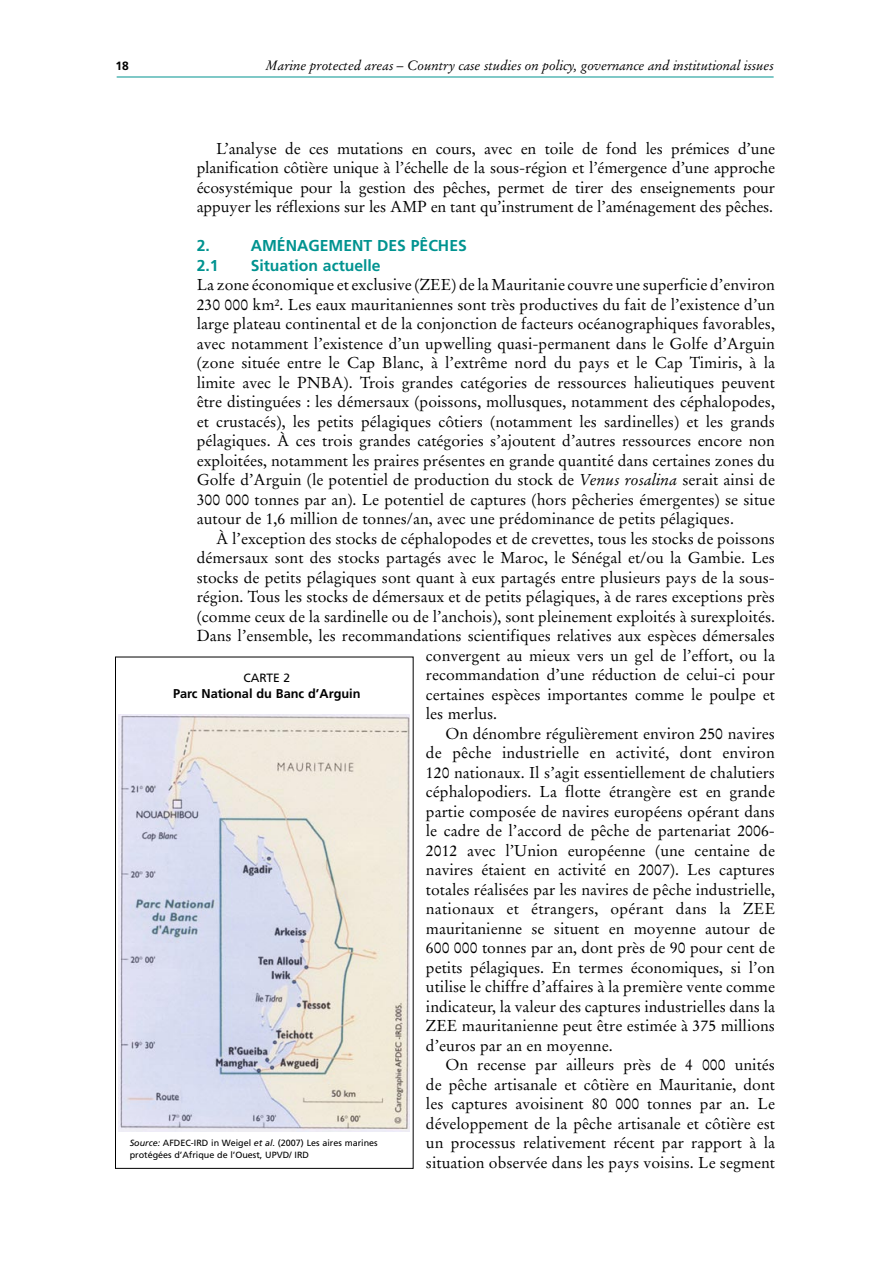
<style>
.page{position:relative;width:893px;height:1263px;background:#fff}
.page>*{position:absolute;margin:0;border:0;box-sizing:border-box;transform-origin:0 0}
.t1{font:15.75px/19.5px "Stempel Garamond LT Std";color:#000;text-align:justify}
.t2{font:700 15.75px "Frutiger LT Std";color:#009390}
.t3{font:italic 13.5px "Stempel Garamond LT Std";letter-spacing:-.01em;color:#000}
.t4{font:700 12.75px "Frutiger LT Std";color:#000}
.t5{font:12px "Frutiger LT Std";color:#000}
.t6{font:700 12px "Frutiger LT Std";color:#000}
.t7{font:9px/12px "Frutiger LT Std";color:#000}
.s1{font-style:italic}
</style>
<div class="page">
<hr style="left:117px;top:77px;width:657px;height:1px;background:#009390">
<img style="left:119px;top:714px;width:290px;height:417px">
<div style="left:115px;top:657px;width:299px;height:512px;border:1px solid #000"></div>
<p class="t6" style="left:116px;top:59px;width:15px">18</p>
<p class="t3" style="left:265px;top:57px;width:510px">Marine protected areas – Country case studies on policy, governance and institutional issues</p>
<p class="t1" style="left:197px;top:139px;width:580px;text-indent:19px">L’analyse de ces mutations en cours, avec en toile de fond les prémices d’une planification côtière unique à l’échelle de la sous-région et l’émergence d’une approche écosystémique pour la gestion des pêches, permet de tirer des enseignements pour appuyer les réflexions sur les AMP en tant qu’instrument de l’aménagement des pêches.</p>
<p class="t2" style="left:197px;top:237px;width:15px">2.</p>
<p class="t2" style="left:251px;top:237px;width:47px">Aménagement</p>
<p class="t2" style="left:377px;top:237px;width:10px">des</p>
<p class="t2" style="left:411px;top:237px;width:28px">pêches</p>
<p class="t2" style="left:197px;top:256px;width:23px">2.1</p>
<p class="t2" style="left:251px;top:256px;width:131px">Situation actuelle</p>
<p class="t1" style="left:197px;top:275px;width:580px">La zone économique et exclusive (ZEE) de la Mauritanie couvre une superficie d’environ 230 000 km². Les eaux mauritaniennes sont très productives du fait de l’existence d’un large plateau continental et de la conjonction de facteurs océanographiques favorables, avec notamment l’existence d’un upwelling quasi-permanent dans le Golfe d’Arguin (zone située entre le Cap Blanc, à l’extrême nord du pays et le Cap Timiris, à la limite avec le PNBA). Trois grandes catégories de ressources halieutiques peuvent être distinguées : les démersaux (poissons, mollusques, notamment des céphalopodes, et crustacés), les petits pélagiques côtiers (notamment les sardinelles) et les grands pélagiques. À ces trois grandes catégories s’ajoutent d’autres ressources encore non exploitées, notamment les praires présentes en grande quantité dans certaines zones du Golfe d’Arguin (le potentiel de production du stock de <span class="s1">Venus rosalina</span> serait ainsi de 300 000 tonnes par an). Le potentiel de captures (hors pêcheries émergentes) se situe autour de 1,6 million de tonnes/an, avec une prédominance de petits pélagiques.</p>
<p class="t1" style="left:216px;top:529px;width:560px">À l’exception des stocks de céphalopodes et de crevettes, tous les stocks de poissons</p>
<p class="t1" style="left:197px;top:548px;width:580px">démersaux sont des stocks partagés avec le Maroc, le Sénégal et/ou la Gambie. Les</p>
<p class="t1" style="left:197px;top:568px;width:580px">stocks de petits pélagiques sont quant à eux partagés entre plusieurs pays de la sous-</p>
<p class="t1" style="left:197px;top:587px;width:580px">région. Tous les stocks de démersaux et de petits pélagiques, à de rares exceptions près</p>
<p class="t1" style="left:197px;top:607px;width:580px">(comme ceux de la sardinelle ou de l’anchois), sont pleinement exploités à surexploités.</p>
<p class="t1" style="left:197px;top:626px;width:580px">Dans l’ensemble, les recommandations scientifiques relatives aux espèces démersales</p>
<p class="t1" style="left:426px;top:646px;width:351px">convergent au mieux vers un gel de l’effort, ou la</p>
<p class="t1" style="left:426px;top:665px;width:351px">recommandation d’une réduction de celui-ci pour</p>
<p class="t1" style="left:426px;top:685px;width:351px">certaines espèces importantes comme le poulpe et</p>
<p class="t1" style="left:426px;top:704px;width:73px">les merlus.</p>
<p class="t1" style="left:445px;top:724px;width:331px">On dénombre régulièrement environ 250 navires</p>
<p class="t1" style="left:426px;top:743px;width:351px">de pêche industrielle en activité, dont environ</p>
<p class="t1" style="left:426px;top:763px;width:351px">120 nationaux. Il s’agit essentiellement de chalutiers</p>
<p class="t1" style="left:426px;top:782px;width:351px">céphalopodiers. La flotte étrangère est en grande</p>
<p class="t1" style="left:426px;top:802px;width:351px">partie composée de navires européens opérant dans</p>
<p class="t1" style="left:426px;top:821px;width:351px">le cadre de l’accord de pêche de partenariat 2006-</p>
<p class="t1" style="left:426px;top:841px;width:351px">2012 avec l’Union européenne (une centaine de</p>
<p class="t1" style="left:426px;top:860px;width:351px">navires étaient en activité en 2007). Les captures</p>
<p class="t1" style="left:426px;top:880px;width:351px">totales réalisées par les navires de pêche industrielle,</p>
<p class="t1" style="left:426px;top:899px;width:351px">nationaux et étrangers, opérant dans la ZEE</p>
<p class="t1" style="left:426px;top:919px;width:351px">mauritanienne se situent en moyenne autour de</p>
<p class="t1" style="left:426px;top:938px;width:351px">600 000 tonnes par an, dont près de 90 pour cent de</p>
<p class="t1" style="left:426px;top:958px;width:351px">petits pélagiques. En termes économiques, si l’on</p>
<p class="t1" style="left:426px;top:977px;width:351px">utilise le chiffre d’affaires à la première vente comme</p>
<p class="t1" style="left:426px;top:997px;width:351px">indicateur, la valeur des captures industrielles dans la</p>
<p class="t1" style="left:426px;top:1016px;width:351px">ZEE mauritanienne peut être estimée à 375 millions</p>
<p class="t1" style="left:426px;top:1036px;width:188px">d’euros par an en moyenne.</p>
<p class="t1" style="left:445px;top:1055px;width:331px">On recense par ailleurs près de 4 000 unités</p>
<p class="t1" style="left:426px;top:1075px;width:351px">de pêche artisanale et côtière en Mauritanie, dont</p>
<p class="t1" style="left:426px;top:1094px;width:351px">les captures avoisinent 80 000 tonnes par an. Le</p>
<p class="t1" style="left:426px;top:1114px;width:351px">développement de la pêche artisanale et côtière est</p>
<p class="t1" style="left:426px;top:1133px;width:351px">un processus relativement récent par rapport à la</p>
<p class="t1" style="left:426px;top:1153px;width:351px">situation observée dans les pays voisins. Le segment</p>
<p class="t5" style="left:243px;top:671px;width:16px">Carte</p>
<p class="t5" style="left:284px;top:671px;width:8px">2</p>
<p class="t4" style="left:173px;top:686px;width:189px">Parc National du Banc d’Arguin</p>
<p class="t7" style="left:130px;top:1136px;width:250px"><span class="s1">Source:</span> AFDEC-IRD in Weigel <span class="s1">et al.</span> (2007) Les aires marines protégées d’Afrique de l’Ouest, UPVD/ IRD</p>
</div>
